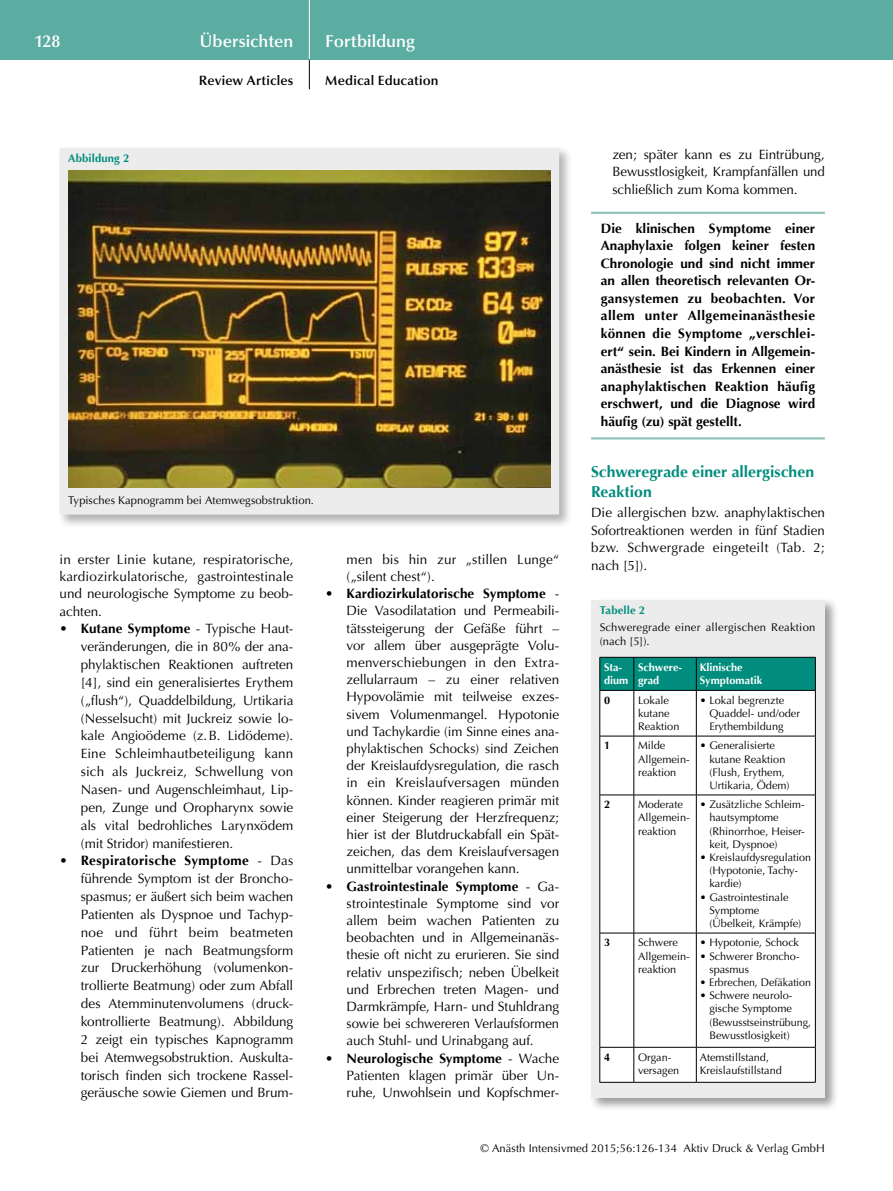
<style>
.page{position:relative;width:893px;height:1191px;background:#fff}
.page>*{position:absolute;margin:0;border:0;box-sizing:border-box;transform-origin:0 0}
.t1{font:600 17.25px "Optima";color:#fff}
.t2{font:700 15.75px/19.5px "Optima";color:#008d7d}
.t3{font:13.5px/17.2px "Optima";color:#000;text-align:justify}
.t4{font:700 13.5px/17.5px "Optima";color:#000;text-align:justify}
.t5{font:600 13.5px "Optima";letter-spacing:.01em;color:#000}
.t6{font:11.25px/13.5px "Optima";letter-spacing:.005em;color:#000}
.t7{font:700 11.25px "Optima";letter-spacing:.01em;color:#008d7d}
.t8{font:10.95px/13.2px "Optima";color:#000}
.t9{font:700 10.95px/13.2px "Optima";color:#fff}
.t10{font:700 10.95px "Optima";color:#000}
.s1{font-weight:700}
</style>
<div class="page">
<div style="left:0;top:0;width:893px;height:60px;background:#5baca1"></div>
<hr style="left:309px;top:0;width:1px;height:60px;background:#fff">
<svg style="left:309px;top:60px;width:1px;height:29px"></svg>
<hr style="left:591px;top:212px;width:234px;height:2px;background:#93c3bb">
<hr style="left:591px;top:437px;width:234px;height:2px;background:#93c3bb">
<div style="left:589px;top:597px;width:250px;height:514px;background:#000;opacity:.4"></div>
<div style="left:591px;top:600px;width:234px;height:497px;background:#ececec"></div>
<div style="left:600px;top:658px;width:215px;height:32px;background:#008d7d"></div>
<div style="left:600px;top:691px;width:215px;height:391px;background:#fff"></div>
<hr style="left:600px;top:657px;width:34px;height:1px;background:#000">
<hr style="left:634px;top:657px;width:62px;height:1px;background:#000">
<hr style="left:696px;top:657px;width:120px;height:1px;background:#000">
<hr style="left:599px;top:657px;width:1px;height:33px;background:#000">
<hr style="left:634px;top:657px;width:1px;height:33px;background:#000">
<hr style="left:696px;top:657px;width:1px;height:33px;background:#000">
<hr style="left:815px;top:657px;width:1px;height:33px;background:#000">
<hr style="left:600px;top:690px;width:34px;height:1px;background:#000">
<hr style="left:599px;top:690px;width:1px;height:46px;background:#000">
<hr style="left:634px;top:690px;width:1px;height:46px;background:#000">
<hr style="left:696px;top:690px;width:1px;height:46px;background:#000">
<hr style="left:815px;top:690px;width:1px;height:46px;background:#000">
<hr style="left:600px;top:736px;width:34px;height:1px;background:#000">
<hr style="left:599px;top:736px;width:1px;height:58px;background:#000">
<hr style="left:634px;top:736px;width:1px;height:58px;background:#000">
<hr style="left:696px;top:736px;width:1px;height:58px;background:#000">
<hr style="left:815px;top:736px;width:1px;height:58px;background:#000">
<hr style="left:600px;top:794px;width:34px;height:1px;background:#000">
<hr style="left:599px;top:795px;width:1px;height:137px;background:#000">
<hr style="left:634px;top:795px;width:1px;height:137px;background:#000">
<hr style="left:696px;top:795px;width:1px;height:137px;background:#000">
<hr style="left:815px;top:795px;width:1px;height:137px;background:#000">
<hr style="left:600px;top:932px;width:34px;height:1px;background:#000">
<hr style="left:599px;top:933px;width:1px;height:114px;background:#000">
<hr style="left:634px;top:933px;width:1px;height:114px;background:#000">
<hr style="left:696px;top:933px;width:1px;height:114px;background:#000">
<hr style="left:815px;top:933px;width:1px;height:114px;background:#000">
<hr style="left:600px;top:1047px;width:34px;height:1px;background:#000">
<hr style="left:599px;top:1047px;width:1px;height:35px;background:#000">
<hr style="left:634px;top:1047px;width:1px;height:35px;background:#000">
<hr style="left:696px;top:1047px;width:1px;height:35px;background:#000">
<hr style="left:815px;top:1047px;width:1px;height:35px;background:#000">
<hr style="left:600px;top:1082px;width:34px;height:1px;background:#000">
<hr style="left:634px;top:690px;width:62px;height:1px;background:#000">
<hr style="left:696px;top:690px;width:120px;height:1px;background:#000">
<hr style="left:634px;top:736px;width:62px;height:1px;background:#000">
<hr style="left:696px;top:736px;width:120px;height:1px;background:#000">
<hr style="left:634px;top:794px;width:62px;height:1px;background:#000">
<hr style="left:696px;top:794px;width:120px;height:1px;background:#000">
<hr style="left:634px;top:932px;width:62px;height:1px;background:#000">
<hr style="left:696px;top:932px;width:120px;height:1px;background:#000">
<hr style="left:634px;top:1047px;width:62px;height:1px;background:#000">
<hr style="left:696px;top:1047px;width:120px;height:1px;background:#000">
<hr style="left:634px;top:1082px;width:62px;height:1px;background:#000">
<hr style="left:696px;top:1082px;width:120px;height:1px;background:#000">
<div style="left:57px;top:146px;width:516px;height:382px;background:#000;opacity:.3"></div>
<div style="left:60px;top:148px;width:499px;height:366px;background:#ececec"></div>
<img style="left:68px;top:171px;width:483px;height:317px">
<p class="t1" style="left:34px;top:31px;width:28px">128</p>
<p class="t1" style="left:200px;top:31px;width:95px">Übersichten</p>
<p class="t1" style="left:325px;top:31px;width:91px">Fortbildung</p>
<p class="t5" style="left:199px;top:73px;width:96px">Review Articles</p>
<p class="t5" style="left:325px;top:73px;width:115px">Medical Education</p>
<p class="t7" style="left:68px;top:152px;width:63px">Abbildung 2</p>
<p class="t6" style="left:68px;top:493px;width:247px">Typisches Kapnogramm bei Atemwegsobstruktion.</p>
<p class="t3" style="left:60px;top:551px;width:235px">in erster Linie kutane, respiratorische, kardiozirkulatorische, gastrointestinale und neurologische Symptome zu beob&shy;achten.</p>
<p class="t3" style="left:81px;top:620px;width:214px;line-height:17.9px;text-indent:-21px">• <span class="s1">Kutane Symptome</span> - Typische Haut&shy;veränderungen, die in 80% der ana&shy;phylaktischen Reaktionen auftreten [4], sind ein generalisiertes Erythem („flush“), Quaddelbildung, Urtikaria (Nesselsucht) mit Juckreiz sowie lo&shy;kale Angioödeme (z.B. Lidödeme).<br>Eine Schleimhautbeteiligung kann sich als Juckreiz, Schwellung von Nasen- und Augenschleimhaut, Lip&shy;pen, Zunge und Oropharynx sowie als vital bedrohliches Larynxödem (mit Stridor) manifestieren.</p>
<p class="t3" style="left:81px;top:852px;width:214px;line-height:17.9px;text-align:left;text-indent:-21px">• <span class="s1">Respiratorische Symptome</span> - Das führende Symptom ist der Broncho&shy;spasmus; er äußert sich beim wachen Patienten als Dyspnoe und Tachyp-‑ noe und führt beim beatmeten Patienten je nach Beatmungsform zur Druckerhöhung (volumenkon&shy;trollierte Beatmung) oder zum Abfall des Atemminutenvolumens (druck&shy;kontrollierte Beatmung). Abbildung 2 zeigt ein typisches Kapnogramm bei Atemwegsobstruktion. Auskulta-‑ torisch finden sich trockene Rassel-‑ geräusche sowie Giemen und Brum-</p>
<p class="t3" style="left:347px;top:551px;width:214px">men bis hin zur „stillen Lunge“ („silent chest“).</p>
<p class="t3" style="left:347px;top:585px;width:214px;text-indent:-21px">• <span class="s1">Kardiozirkulatorische Symptome</span> - Die Vasodilatation und Permeabili&shy;tätssteigerung der Gefäße führt – vor allem über ausgeprägte Volu&shy;menverschiebungen in den Extra&shy;zellularraum – zu einer relativen Hypovolämie mit teilweise exzes&shy;sivem Volumenmangel. Hypotonie und Tachykardie (im Sinne eines ana&shy;phylaktischen Schocks) sind Zeichen der Kreislaufdysregulation, die rasch in ein Kreislaufversagen münden können. Kinder reagieren primär mit einer Steigerung der Herzfrequenz; hier ist der Blutdruckabfall ein Spät&shy;zeichen, das dem Kreislaufversagen unmittelbar vorangehen kann.</p>
<p class="t3" style="left:347px;top:877px;width:214px;text-indent:-21px">• <span class="s1">Gastrointestinale Symptome</span> - Ga&shy;strointestinale Symptome sind vor allem beim wachen Patienten zu beobachten und in Allgemeinanäs&shy;thesie oft nicht zu erurieren. Sie sind relativ unspezifisch; neben Übelkeit und Erbrechen treten Magen- und Darmkrämpfe, Harn- und Stuhldrang sowie bei schwereren Verlaufsformen auch Stuhl- und Urinabgang auf.</p>
<p class="t3" style="left:347px;top:1049px;width:214px;text-align:left;text-indent:-21px">• <span class="s1">Neurologische Symptome</span> - Wache<br>Patienten klagen primär über Un-‑ ruhe, Unwohlsein und Kopfschmer-</p>
<p class="t3" style="left:612px;top:146px;width:214px">zen; später kann es zu Eintrübung, Bewusstlosigkeit, Krampfanfällen und schließlich zum Koma kommen.</p>
<p class="t4" style="left:601px;top:219px;width:216px">Die klinischen Symptome einer Anaphylaxie folgen keiner festen Chronologie und sind nicht immer an allen theoretisch relevanten Or&shy;gansystemen zu beobachten. Vor allem unter Allgemeinanästhesie können die Symptome „verschlei&shy;ert“ sein. Bei Kindern in Allgemein&shy;anästhesie ist das Erkennen einer anaphylaktischen Reaktion häufig erschwert, und die Diagnose wird häufig (zu) spät gestellt.</p>
<p class="t2" style="left:591px;top:462px;width:225px">Schweregrade einer allergischen<br>Reaktion</p>
<p class="t3" style="left:591px;top:504px;width:235px">Die allergischen bzw. anaphylaktischen Sofortreaktionen werden in fünf Stadien bzw. Schwergrade eingeteilt (Tab. 2; nach [5]).</p>
<p class="t7" style="left:600px;top:604px;width:47px">Tabelle 2</p>
<p class="t6" style="left:600px;top:620px;width:217px">Schweregrade einer allergischen Reaktion (nach [5]).</p>
<p class="t9" style="left:604px;top:661px;width:26px">Sta&shy;dium</p>
<p class="t9" style="left:638px;top:661px;width:46px">Schwere&shy;grad</p>
<p class="t9" style="left:700px;top:661px;width:64px">Klinische<br>Symptomatik</p>
<p class="t10" style="left:604px;top:693px;width:8px">0</p>
<p class="t8" style="left:638px;top:693px;width:43px">Lokale kutane<br>Reaktion</p>
<p class="t8" style="left:709px;top:693px;width:92px;text-indent:-10px">• Lokal begrenzte<br>Quaddel- und/oder<br>Erythembildung</p>
<p class="t10" style="left:604px;top:739px;width:8px">1</p>
<p class="t8" style="left:638px;top:739px;width:53px">Milde<br>Allgemein&shy;reaktion</p>
<p class="t8" style="left:709px;top:739px;width:82px;text-indent:-10px">• Generalisierte kutane Reaktion (Flush, Erythem,<br>Urtikaria, Ödem)</p>
<p class="t10" style="left:604px;top:798px;width:8px">2</p>
<p class="t8" style="left:638px;top:798px;width:53px">Moderate<br>Allgemein&shy;reaktion</p>
<p class="t8" style="left:709px;top:798px;width:97px;text-indent:-10px">• Zusätzliche Schleim&shy;hautsymptome (Rhinorrhoe, Heiser&shy;keit, Dyspnoe)</p>
<p class="t8" style="left:709px;top:851px;width:103px;text-indent:-10px">• Kreislaufdysregulation (Hypotonie, Tachy&shy;kardie)</p>
<p class="t8" style="left:709px;top:890px;width:93px;text-indent:-10px">• Gastrointestinale<br>Symptome (Übelkeit, Krämpfe)</p>
<p class="t10" style="left:604px;top:936px;width:8px">3</p>
<p class="t8" style="left:638px;top:936px;width:53px">Schwere<br>Allgemein&shy;reaktion</p>
<p class="t8" style="left:700px;top:936px;width:101px">• Hypotonie, Schock</p>
<p class="t8" style="left:709px;top:949px;width:92px;text-indent:-10px">• Schwerer Broncho&shy;spasmus</p>
<p class="t8" style="left:700px;top:975px;width:113px">• Erbrechen, Defäkation</p>
<p class="t8" style="left:709px;top:989px;width:103px;text-indent:-10px">• Schwere neurolo&shy;gische Symptome (Bewusstseinstrübung,<br>Bewusstlosigkeit)</p>
<p class="t10" style="left:604px;top:1050px;width:8px">4</p>
<p class="t8" style="left:638px;top:1050px;width:43px">Organ&shy;versagen</p>
<p class="t8" style="left:700px;top:1050px;width:84px">Atemstillstand,<br>Kreislaufstillstand</p>
<p class="t6" style="left:480px;top:1142px;width:346px">© Anästh Intensivmed 2015;56:126-134 Aktiv Druck &amp; Verlag GmbH</p>
</div>
